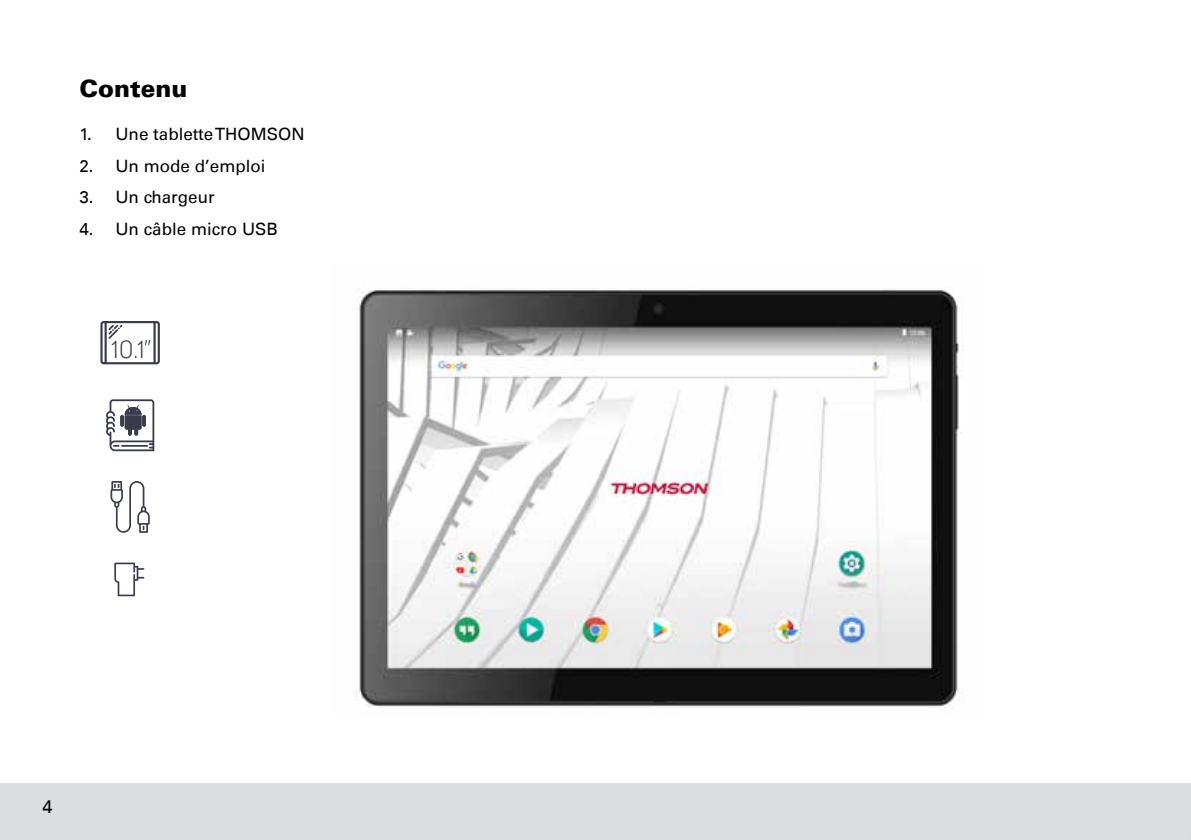
<style>
.page{position:relative;width:1191px;height:840px;background:#fff}
.page>*{position:absolute;margin:0;border:0;box-sizing:border-box;transform-origin:0 0}
.t1{font:25.2px "Windlesham Pro Regular 6";color:#383b4a}
.t2{font:900 24px "Univers LT";color:#000}
.t3{font:18px "Univers LT";color:#000}
.t4{font:17px "Univers LT";color:#000}
</style>
<div class="page">
<div style="left:0;top:782px;width:1191px;height:57px;background:#dcddde"></div>
<svg style="left:114px;top:562px;width:30px;height:34px"></svg>
<svg style="left:106px;top:399px;width:48px;height:52px"></svg>
<svg style="left:111px;top:481px;width:39px;height:51px"></svg>
<svg style="left:100px;top:321px;width:60px;height:43px"></svg>
<img style="left:354px;top:288px;width:609px;height:420px">
<h2 class="t2" style="left:79px;top:73px;width:110px">Contenu</h2>
<p class="t4" style="left:79px;top:124px;width:227px">1. Une tablette THOMSON</p>
<p class="t4" style="left:79px;top:155px;width:188px">2. Un mode d’emploi</p>
<p class="t4" style="left:79px;top:187px;width:137px">3. Un chargeur</p>
<p class="t4" style="left:79px;top:219px;width:200px">4. Un câble micro USB</p>
<h1 class="t1" style="left:112px;top:332px;width:34px">10.1</h1>
<p class="t3" style="left:43px;top:795px;width:12px">4</p>
</div>
